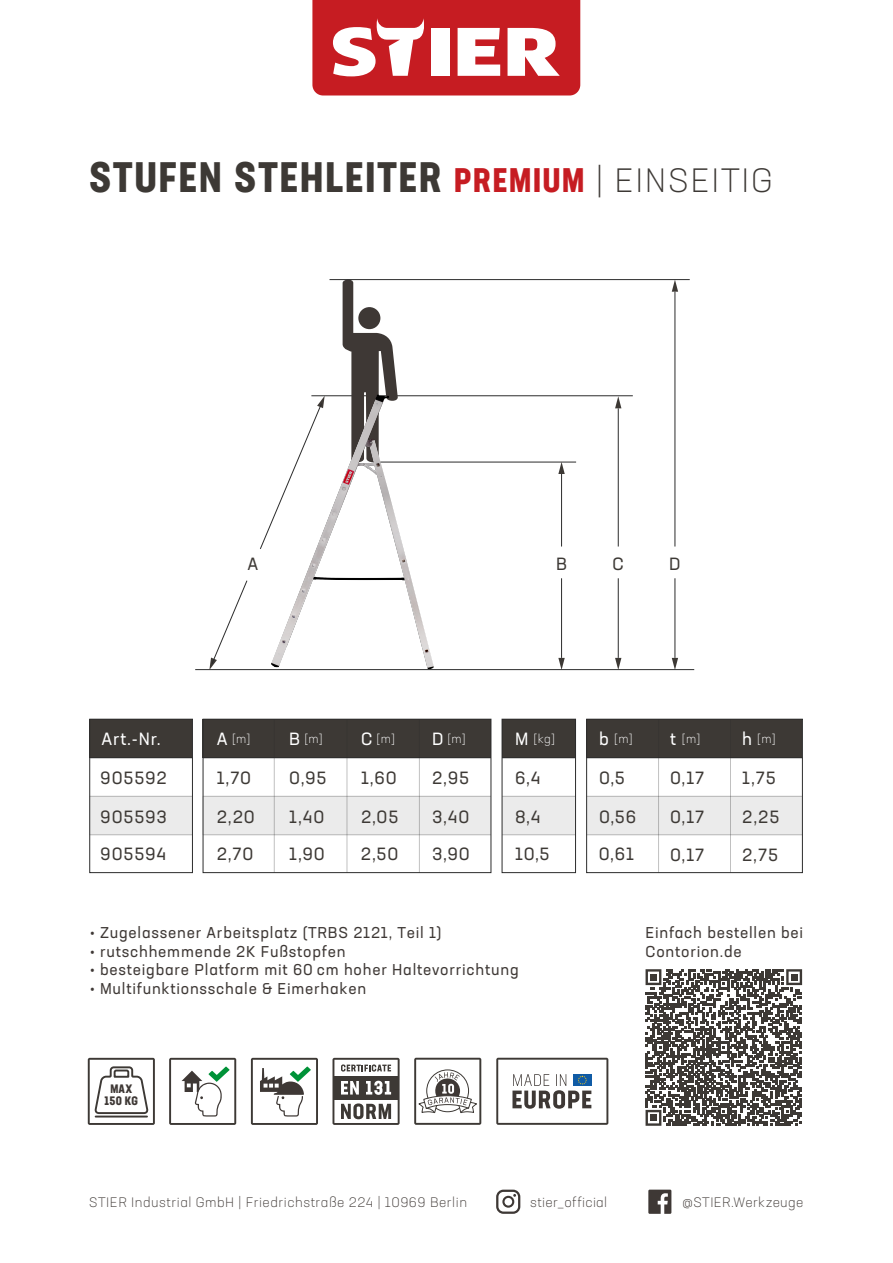
<style>
.page{position:relative;width:893px;height:1263px;background:#fff}
.page>*{position:absolute;margin:0;border:0;box-sizing:border-box;transform-origin:0 0}
.t1{font:700 condensed 42px "Neusa Next Std";letter-spacing:.05em;color:#3d3935}
.t2{font:17.55px/37.8px "Neusa Next Std";letter-spacing:.05em;color:#3d3935}
.t3{font:17.55px "Neusa Next Std";color:#fff}
.t4{font:15.6px/18.6px "Neusa Next Std";letter-spacing:.05em;color:#3e3835}
.t5{font:300 13.65px "Neusa Next Std";letter-spacing:.035em;color:#3e3835}
.t6{font:300 12.15px "Neusa Next Std";color:#fff}
.t7{font:700 condensed 12.15px/12.1px "Neusa Next Std";letter-spacing:.025em;color:#3e3835;text-align:center}
.s1{font-size:33.6px;color:#c61c22}
.s2{font-weight:300;font-stretch:normal;font-size:33.6px}
.s3{font-weight:400;font-size:17.55px}
</style>
<div class="page">
<hr style="left:311px;top:395px;width:322px;height:1px;background:#2c2c2c">
<svg style="left:558px;top:463px;width:7px;height:11px"></svg>
<svg style="left:558px;top:658px;width:7px;height:11px"></svg>
<hr style="left:561px;top:578px;width:1px;height:80px;background:#2c2c2c">
<hr style="left:561px;top:474px;width:1px;height:72px;background:#2c2c2c">
<svg style="left:343px;top:280px;width:55px;height:114px"></svg>
<img style="left:271px;top:394px;width:163px;height:275px">
<hr style="left:329px;top:279px;width:361px;height:1px;background:#2c2c2c">
<hr style="left:380px;top:462px;width:196px;height:1px;background:#2c2c2c">
<hr style="left:195px;top:669px;width:499px;height:1px;background:#2c2c2c">
<svg style="left:672px;top:280px;width:6px;height:12px"></svg>
<svg style="left:672px;top:658px;width:6px;height:12px"></svg>
<hr style="left:674px;top:578px;width:1px;height:80px;background:#2c2c2c">
<hr style="left:674px;top:292px;width:1px;height:254px;background:#2c2c2c">
<svg style="left:615px;top:396px;width:6px;height:12px"></svg>
<svg style="left:615px;top:658px;width:6px;height:12px"></svg>
<hr style="left:618px;top:578px;width:1px;height:80px;background:#2c2c2c">
<hr style="left:618px;top:408px;width:1px;height:138px;background:#2c2c2c">
<svg style="left:209px;top:580px;width:39px;height:90px"></svg>
<svg style="left:260px;top:396px;width:65px;height:154px"></svg>
<svg style="left:648px;top:1189px;width:23px;height:25px"></svg>
<svg style="left:496px;top:1189px;width:24px;height:25px"></svg>
<svg style="left:169px;top:1058px;width:67px;height:67px"></svg>
<svg style="left:251px;top:1058px;width:67px;height:67px"></svg>
<svg style="left:332px;top:1058px;width:68px;height:67px"></svg>
<svg style="left:645px;top:969px;width:157px;height:157px"></svg>
<div style="left:650px;top:1114px;width:7px;height:7px;background:#3d3935"></div>
<svg style="left:496px;top:1058px;width:112px;height:67px"></svg>
<svg style="left:414px;top:1058px;width:67px;height:67px"></svg>
<div style="left:90px;top:796px;width:102px;height:39px;background:#ebebeb"></div>
<div style="left:203px;top:796px;width:288px;height:39px;background:#ebebeb"></div>
<div style="left:502px;top:796px;width:73px;height:39px;background:#ebebeb"></div>
<div style="left:587px;top:796px;width:215px;height:39px;background:#ebebeb"></div>
<div style="left:502px;top:719px;width:73px;height:39px;background:#3d3935"></div>
<div style="left:587px;top:719px;width:215px;height:39px;background:#3d3935"></div>
<hr style="left:502px;top:796px;width:73px;height:1px;background:#2c2c2c">
<hr style="left:502px;top:834px;width:73px;height:1px;background:#2c2c2c">
<div style="left:502px;top:719px;width:74px;height:154px;border:1px solid #2c2c2c"></div>
<div style="left:586px;top:719px;width:217px;height:154px;border:1px solid #2c2c2c"></div>
<div style="left:203px;top:719px;width:288px;height:39px;background:#3d3935"></div>
<hr style="left:203px;top:834px;width:288px;height:1px;background:#2c2c2c">
<hr style="left:203px;top:796px;width:288px;height:1px;background:#2c2c2c">
<hr style="left:587px;top:757px;width:215px;height:1px;background:#2c2c2c">
<hr style="left:502px;top:757px;width:73px;height:1px;background:#2c2c2c">
<hr style="left:203px;top:757px;width:288px;height:1px;background:#2c2c2c">
<hr style="left:347px;top:719px;width:1px;height:154px;background:#2c2c2c">
<hr style="left:274px;top:719px;width:1px;height:154px;background:#2c2c2c">
<div style="left:203px;top:719px;width:288px;height:154px;border:1px solid #2c2c2c"></div>
<hr style="left:419px;top:719px;width:1px;height:154px;background:#2c2c2c">
<hr style="left:658px;top:719px;width:1px;height:154px;background:#2c2c2c">
<hr style="left:730px;top:719px;width:1px;height:154px;background:#2c2c2c">
<hr style="left:587px;top:796px;width:215px;height:1px;background:#2c2c2c">
<hr style="left:587px;top:834px;width:215px;height:1px;background:#2c2c2c">
<div style="left:90px;top:719px;width:102px;height:39px;background:#3d3935"></div>
<hr style="left:90px;top:796px;width:102px;height:1px;background:#2c2c2c">
<hr style="left:90px;top:834px;width:102px;height:1px;background:#2c2c2c">
<div style="left:89px;top:719px;width:104px;height:154px;border:1px solid #2c2c2c"></div>
<hr style="left:90px;top:757px;width:102px;height:1px;background:#2c2c2c">
<svg style="left:312px;top:0;width:268px;height:95px"></svg>
<svg style="left:88px;top:1058px;width:67px;height:67px"></svg>
<h1 class="t1" style="left:89px;top:150px;width:685px">STUFEN STEHLEITER <span class="s1">PREMIUM</span> <span class="s2">| EINSEITIG</span></h1>
<p class="t2" style="left:248px;top:544px;width:12px">A</p>
<p class="t2" style="left:556px;top:544px;width:12px">B</p>
<p class="t2" style="left:613px;top:544px;width:13px">C</p>
<p class="t2" style="left:669px;top:544px;width:13px">D</p>
<p class="t3" style="left:101px;top:728px;width:61px">Art.-Nr.</p>
<p class="t2" style="left:100px;top:758px;width:68px">905592</p>
<p class="t2" style="left:100px;top:797px;width:68px">905593<br>905594</p>
<p class="t6" style="left:217px;top:731px;width:35px"><span class="s3">A</span> [m]</p>
<p class="t6" style="left:289px;top:731px;width:35px"><span class="s3">B</span> [m]</p>
<p class="t6" style="left:361px;top:731px;width:35px"><span class="s3">C</span> [m]</p>
<p class="t6" style="left:432px;top:731px;width:35px"><span class="s3">D</span> [m]</p>
<p class="t6" style="left:599px;top:731px;width:35px"><span class="s3">b</span> [m]</p>
<p class="t6" style="left:682px;top:731px;width:20px">[m]</p>
<p class="t2" style="left:599px;top:758px;width:27px">0,5</p>
<p class="t2" style="left:599px;top:797px;width:39px">0,56<br>0,61</p>
<p class="t3" style="left:742px;top:728px;width:11px">h</p>
<p class="t2" style="left:742px;top:758px;width:35px">1,75</p>
<p class="t2" style="left:742px;top:797px;width:39px">2,25<br>2,75</p>
<p class="t3" style="left:515px;top:728px;width:15px">M</p>
<p class="t6" style="left:757px;top:731px;width:20px">[m]</p>
<p class="t2" style="left:515px;top:758px;width:27px">6,4</p>
<p class="t2" style="left:515px;top:797px;width:36px">8,4<br>10,5</p>
<p class="t3" style="left:670px;top:728px;width:7px">t</p>
<p class="t2" style="left:670px;top:758px;width:36px">0,17</p>
<p class="t2" style="left:670px;top:797px;width:36px">0,17<br>0,17</p>
<p class="t6" style="left:534px;top:731px;width:23px">[kg]</p>
<p class="t2" style="left:217px;top:758px;width:36px">1,70</p>
<p class="t2" style="left:289px;top:758px;width:39px">0,95</p>
<p class="t2" style="left:361px;top:758px;width:37px">1,60</p>
<p class="t2" style="left:432px;top:758px;width:39px">2,95</p>
<p class="t2" style="left:217px;top:797px;width:40px">2,20</p>
<p class="t2" style="left:289px;top:797px;width:37px">1,40</p>
<p class="t2" style="left:361px;top:797px;width:39px">2,05</p>
<p class="t2" style="left:432px;top:797px;width:39px">3,40</p>
<p class="t2" style="left:217px;top:835px;width:38px">2,70</p>
<p class="t2" style="left:289px;top:835px;width:37px">1,90</p>
<p class="t2" style="left:361px;top:835px;width:39px">2,50</p>
<p class="t2" style="left:432px;top:835px;width:39px">3,90</p>
<p class="t4" style="left:90px;top:923px;width:353px">• Zugelassener Arbeitsplatz (TRBS 2121, Teil 1)</p>
<p class="t4" style="left:90px;top:941px;width:257px">• rutschhemmende 2K Fußstopfen</p>
<p class="t4" style="left:90px;top:960px;width:430px">• besteigbare Platform mit 60 cm hoher Haltevorrichtung</p>
<p class="t4" style="left:90px;top:979px;width:278px">• Multifunktionsschale &amp; Eimerhaken</p>
<p class="t7" style="left:105px;top:1082px;width:35px">MAX<br>150 KG</p>
<p class="t4" style="left:645px;top:923px;width:159px">Einfach bestellen bei<br>Contorion.de</p>
<p class="t5" style="left:89px;top:1194px;width:379px">STIER Industrial GmbH | Friedrichstraße 224 | 10969 Berlin</p>
<p class="t5" style="left:530px;top:1194px;width:79px">stier_official</p>
<p class="t5" style="left:683px;top:1194px;width:122px">@STIER.Werkzeuge</p>
</div>
